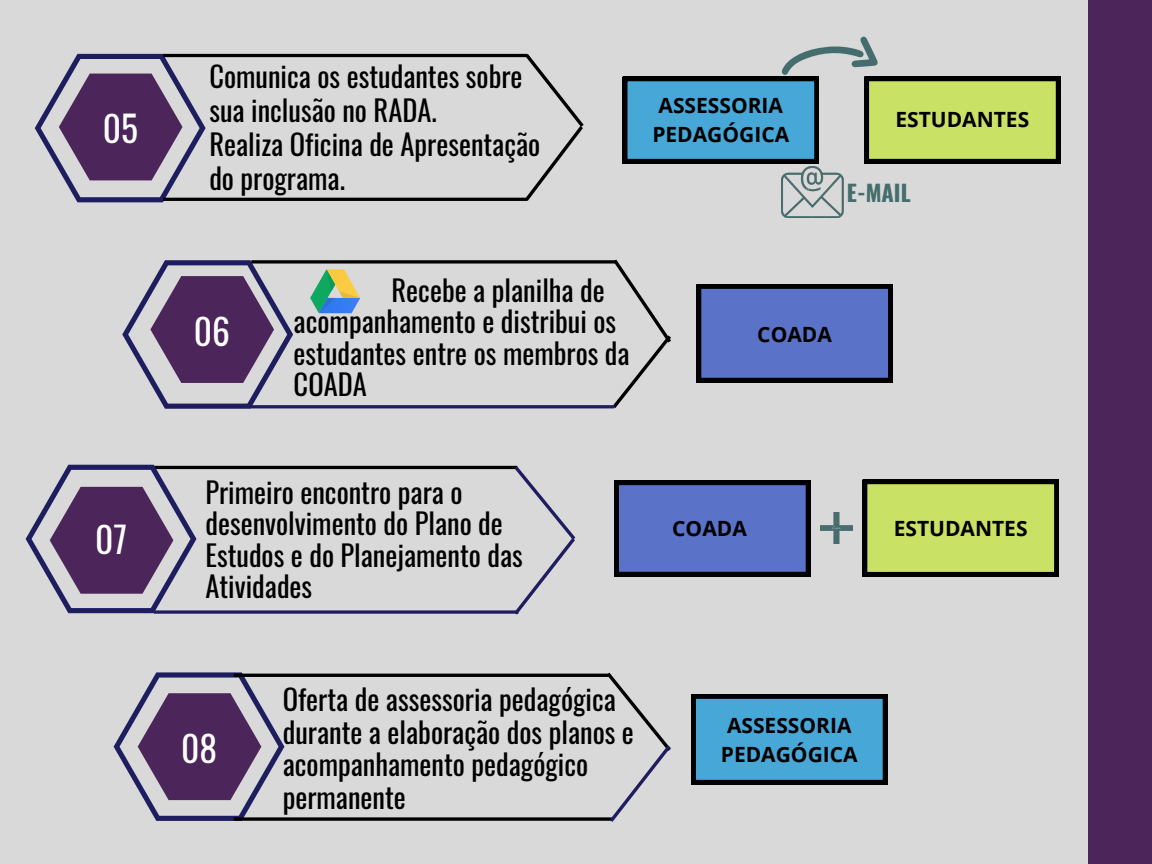
<style>
.page{position:relative;width:1152px;height:864px;background:#d9d9d9}
.page>*{position:absolute;margin:0;border:0;box-sizing:border-box;transform-origin:0 0}
.t1{font:35.55px "Oswald";color:#fff}
.t2{font:28.5px/31.5px "Oswald";color:#000}
.t3{font:700 22.5px "Oswald";color:#466d6d}
.t4{font:700 21px/29.2px "Open Sans";color:#000}
</style>
<div class="page">
<svg style="left:35px;top:54px;width:171px;height:148px"></svg>
<hr style="left:163px;top:54px;width:365px;height:3px;background:#000">
<hr style="left:163px;top:198px;width:365px;height:3px;background:#000">
<svg style="left:522px;top:53px;width:62px;height:148px"></svg>
<svg style="left:122px;top:260px;width:171px;height:149px"></svg>
<svg style="left:251px;top:260px;width:358px;height:4px"></svg>
<hr style="left:153px;top:466px;width:364px;height:3px;background:#000">
<svg style="left:609px;top:259px;width:62px;height:150px"></svg>
<svg style="left:26px;top:465px;width:171px;height:148px"></svg>
<svg style="left:154px;top:610px;width:357px;height:4px"></svg>
<hr style="left:250px;top:405px;width:364px;height:3px;background:#1e1d5f">
<svg style="left:511px;top:465px;width:65px;height:150px"></svg>
<div style="left:1088px;top:0;width:64px;height:864px;background:#4c255b"></div>
<svg style="left:697px;top:284px;width:196px;height:98px;background:#4d62ac"></svg>
<svg style="left:614px;top:481px;width:196px;height:95px;background:#4d61ab"></svg>
<svg style="left:114px;top:672px;width:170px;height:149px"></svg>
<hr style="left:234px;top:674px;width:376px;height:3px;background:#000">
<svg style="left:234px;top:817px;width:369px;height:4px"></svg>
<svg style="left:691px;top:694px;width:196px;height:90px;background:#3c8eb6"></svg>
<img style="left:781px;top:166px;width:62px;height:51px">
<svg style="left:623px;top:37px;width:437px;height:126px"></svg>
<svg style="left:863px;top:480px;width:196px;height:96px;background:#aec457"></svg>
<img style="left:821px;top:512px;width:31px;height:32px">
<svg style="left:310px;top:269px;width:50px;height:44px"></svg>
<svg style="left:603px;top:672px;width:68px;height:150px"></svg>
<p class="t1" style="left:103px;top:101px;width:37px">05</p>
<p class="t1" style="left:95px;top:512px;width:34px">07</p>
<p class="t2" style="left:209px;top:59px;width:333px;line-height:33.8px">Comunica os estudantes sobre sua inclusão no RADA.<br>Realiza Oficina de Apresentação do programa.</p>
<p class="t4" style="left:652px;top:90px;width:138px">ASSESSORIA<br>PEDAGÓGICA</p>
<p class="t4" style="left:895px;top:105px;width:135px">ESTUDANTES</p>
<p class="t3" style="left:847px;top:175px;width:65px">E-MAIL</p>
<p class="t1" style="left:194px;top:303px;width:38px">06</p>
<p class="t2" style="left:294px;top:273px;width:338px;text-indent:98px">Recebe a planilha de acompanhamento e distribui os estudantes entre os membros da<br>COADA</p>
<p class="t4" style="left:757px;top:319px;width:76px">COADA</p>
<p class="t2" style="left:205px;top:475px;width:319px">Primeiro encontro para o desenvolvimento do Plano de<br>Estudos e do Planejamento das<br>Atividades</p>
<p class="t4" style="left:672px;top:513px;width:76px">COADA</p>
<p class="t4" style="left:894px;top:513px;width:135px">ESTUDANTES</p>
<p class="t1" style="left:181px;top:720px;width:38px">08</p>
<p class="t2" style="left:283px;top:682px;width:353px;line-height:32.7px">Oferta de assessoria pedagógica durante a elaboração dos planos e acompanhamento pedagógico permanente</p>
<p class="t4" style="left:721px;top:710px;width:138px">ASSESSORIA<br>PEDAGÓGICA</p>
</div>
